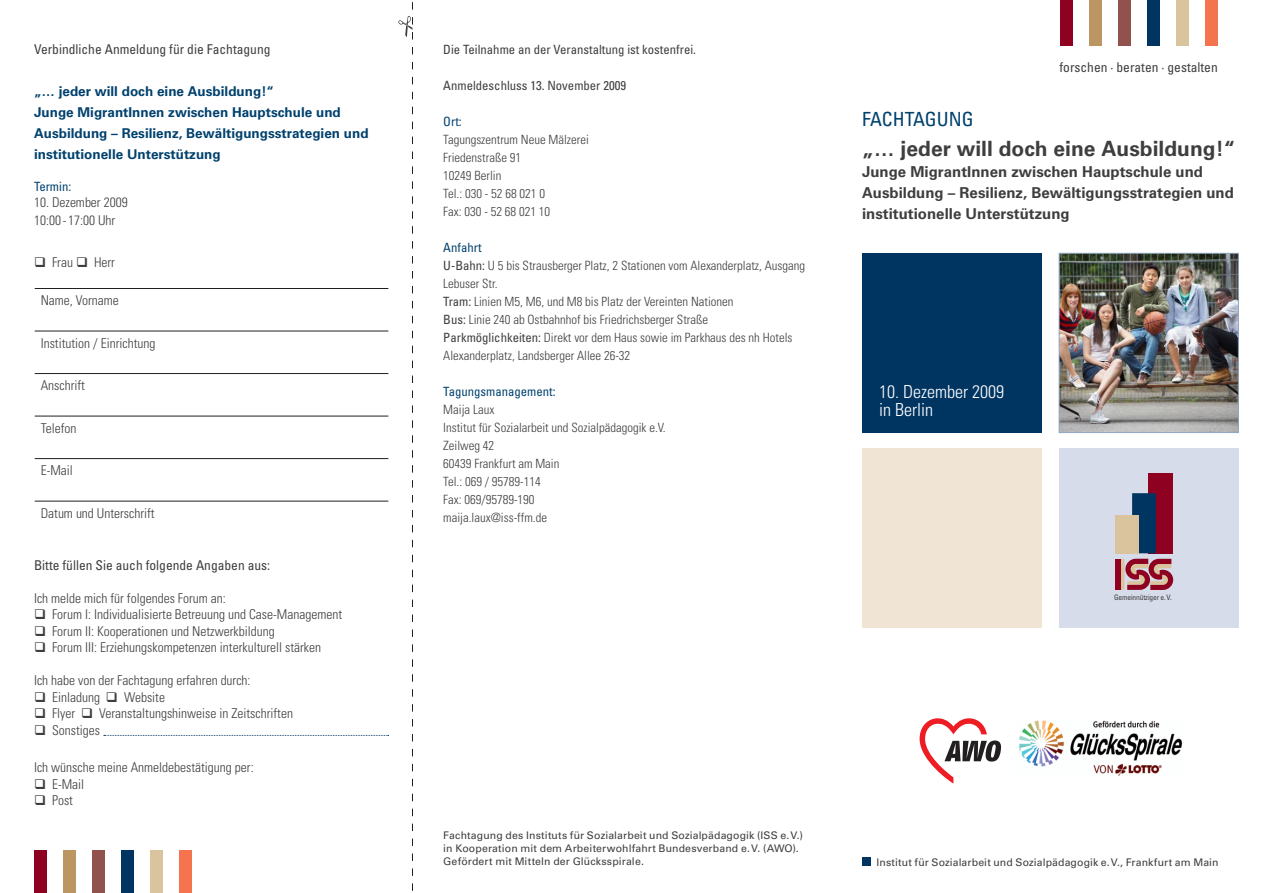
<style>
.page{position:relative;width:1263px;height:893px;background:#fff}
.page>*{position:absolute;margin:0;border:0;box-sizing:border-box;transform-origin:0 0}
.t1{font:700 21px "Univers";color:#3e3e3f}
.t2{font:condensed 19.5px "Univers LT";color:#00416e}
.t3{font:300 condensed 18px "Univers LT";color:#fff}
.t4{font:700 15px/21px "Univers";color:#3e3e3f}
.copy{font:300 condensed 13.5px "Univers LT";color:#3e3e3f}
.t5{font:700 13.5px/21px "Univers";color:#00416e}
.copy-2{font:condensed 13.5px "Univers LT";color:#3e3e3f}
.copy-3{font:300 condensed 12.75px/18px "Univers LT";color:#3e3e3f}
.t6{font:condensed 12.75px "Univers LT";color:#3e3e3f}
.t7{font:condensed 12.75px "Univers LT";color:#00416e}
.t8{font:10.5px/13px "Univers";letter-spacing:.01em;color:#3e3e3f}
.t9{font:condensed 7.5px "Univers LT";letter-spacing:-.02em;color:#3e3e3f}
.s1{font-weight:400}
</style>
<div class="page">
<div style="left:862px;top:253px;width:179px;height:180px;background:#003562"></div>
<div style="left:1059px;top:449px;width:179px;height:179px;background:#d6dce9"></div>
<img style="left:1061px;top:255px;width:175px;height:176px">
<div style="left:1059px;top:253px;width:179px;height:180px;border:1px solid #92a7c4"></div>
<div style="left:1176px;top:0;width:13px;height:46px;background:#d9c49e"></div>
<div style="left:1147px;top:0;width:13px;height:46px;background:#003562"></div>
<div style="left:1118px;top:0;width:13px;height:46px;background:#91514d"></div>
<div style="left:1089px;top:0;width:13px;height:46px;background:#bc9662"></div>
<div style="left:1060px;top:0;width:13px;height:46px;background:#8f0121"></div>
<div style="left:1205px;top:0;width:13px;height:46px;background:#f3744f"></div>
<div style="left:150px;top:850px;width:13px;height:43px;background:#d9c49e"></div>
<div style="left:121px;top:850px;width:13px;height:43px;background:#003562"></div>
<div style="left:92px;top:850px;width:13px;height:43px;background:#91514d"></div>
<div style="left:63px;top:850px;width:13px;height:43px;background:#bc9662"></div>
<div style="left:34px;top:850px;width:13px;height:43px;background:#8f0121"></div>
<div style="left:179px;top:850px;width:13px;height:43px;background:#f3744f"></div>
<hr style="left:35px;top:288px;width:353px;height:1px;background:#231f20">
<hr style="left:35px;top:331px;width:353px;height:1px;background:#231f20">
<hr style="left:35px;top:373px;width:353px;height:1px;background:#231f20">
<hr style="left:35px;top:416px;width:353px;height:1px;background:#231f20">
<hr style="left:35px;top:458px;width:353px;height:1px;background:#231f20">
<hr style="left:35px;top:501px;width:353px;height:1px;background:#231f20">
<div style="left:862px;top:448px;width:180px;height:180px;background:#f0e5d5"></div>
<svg style="left:398px;top:2px;width:15px;height:889px"></svg>
<div style="left:1119px;top:559px;width:5px;height:31px;background:#d9c49e"></div>
<svg style="left:1125px;top:559px;width:48px;height:31px"></svg>
<div style="left:1115px;top:559px;width:6px;height:31px;background:#8f0121"></div>
<div style="left:1148px;top:473px;width:24px;height:80px;background:#8f0121"></div>
<div style="left:1132px;top:493px;width:24px;height:60px;background:#003562"></div>
<div style="left:1115px;top:515px;width:23px;height:38px;background:#d9c49e"></div>
<svg style="left:104px;top:735px;width:285px;height:1px"></svg>
<div style="left:862px;top:857px;width:9px;height:9px;background:#003562"></div>
<svg style="left:919px;top:718px;width:82px;height:66px"></svg>
<img style="left:1019px;top:720px;width:164px;height:56px">
<p class="copy-2" style="left:34px;top:41px;width:238px">Verbindliche Anmeldung für die Fachtagung</p>
<p class="t5" style="left:34px;top:81px;width:242px">„… jeder will doch eine Ausbildung!“</p>
<p class="t5" style="left:34px;top:102px;width:336px">Junge MigrantInnen zwischen Hauptschule und<br>Ausbildung – Resilienz, Bewältigungsstrategien und institutionelle Unterstützung</p>
<p class="t7" style="left:34px;top:178px;width:39px">Termin:</p>
<p class="copy" style="left:34px;top:194px;width:95px">10. Dezember 2009</p>
<p class="copy" style="left:34px;top:212px;width:83px">10:00 - 17:00 Uhr</p>
<p class="copy" style="left:34px;top:254px;width:83px">❑ Frau ❑ Herr</p>
<p class="copy" style="left:41px;top:292px;width:80px">Name, Vorname</p>
<p class="copy" style="left:41px;top:335px;width:116px">Institution / Einrichtung</p>
<p class="copy" style="left:41px;top:377px;width:46px">Anschrift</p>
<p class="copy" style="left:41px;top:420px;width:37px">Telefon</p>
<p class="copy" style="left:41px;top:462px;width:34px">E-Mail</p>
<p class="copy" style="left:41px;top:505px;width:115px">Datum und Unterschrift</p>
<p class="copy-2" style="left:34px;top:557px;width:238px">Bitte füllen Sie auch folgende Angaben aus:</p>
<p class="copy" style="left:34px;top:590px;width:193px">Ich melde mich für folgendes Forum an:</p>
<p class="copy" style="left:34px;top:607px;width:310px">❑ Forum I: Individualisierte Betreuung und Case-Management</p>
<p class="copy" style="left:34px;top:623px;width:242px">❑ Forum II: Kooperationen und Netzwerkbildung</p>
<p class="copy" style="left:34px;top:640px;width:289px">❑ Forum III: Erziehungskompetenzen interkulturell stärken</p>
<p class="copy" style="left:34px;top:673px;width:218px">Ich habe von der Fachtagung erfahren durch:</p>
<p class="copy" style="left:34px;top:689px;width:132px">❑ Einladung ❑ Website</p>
<p class="copy" style="left:34px;top:706px;width:260px">❑ Flyer ❑ Veranstaltungshinweise in Zeitschriften</p>
<p class="copy" style="left:34px;top:722px;width:68px">❑ Sonstiges</p>
<p class="copy" style="left:34px;top:760px;width:221px">Ich wünsche meine Anmeldebestätigung per:</p>
<p class="copy" style="left:34px;top:776px;width:52px">❑ E-Mail</p>
<p class="copy" style="left:34px;top:793px;width:41px">❑ Post</p>
<p class="t6" style="left:443px;top:41px;width:254px">Die Teilnahme an der Veranstaltung ist kostenfrei.</p>
<p class="t6" style="left:443px;top:77px;width:184px">Anmeldeschluss 13. November 2009</p>
<p class="t7" style="left:443px;top:113px;width:20px">Ort:</p>
<p class="copy-3" style="left:443px;top:131px;width:147px">Tagungszentrum Neue Mälzerei</p>
<p class="copy-3" style="left:443px;top:149px;width:79px">Friedenstraße 91</p>
<p class="copy-3" style="left:443px;top:167px;width:60px">10249 Berlin</p>
<p class="copy-3" style="left:443px;top:185px;width:103px">Tel.: 030 - 52 68 021 0</p>
<p class="copy-3" style="left:443px;top:203px;width:108px">Fax: 030 - 52 68 021 10</p>
<p class="t7" style="left:443px;top:239px;width:40px">Anfahrt</p>
<p class="copy-3" style="left:443px;top:257px;width:363px"><span class="s1">U-Bahn:</span> U 5 bis Strausberger Platz, 2 Stationen vom Alexanderplatz, Ausgang<br>Lebuser Str.</p>
<p class="copy-3" style="left:443px;top:293px;width:292px"><span class="s1">Tram:</span> Linien M5, M6, und M8 bis Platz der Vereinten Nationen</p>
<p class="copy-3" style="left:443px;top:311px;width:266px"><span class="s1">Bus:</span> Linie 240 ab Ostbahnhof bis Friedrichsberger Straße</p>
<p class="copy-3" style="left:443px;top:329px;width:351px"><span class="s1">Parkmöglichkeiten:</span> Direkt vor dem Haus sowie im Parkhaus des nh Hotels<br>Alexanderplatz, Landsberger Allee 26-32</p>
<p class="t7" style="left:443px;top:383px;width:114px">Tagungsmanagement:</p>
<p class="copy-3" style="left:443px;top:401px;width:52px">Maija Laux</p>
<p class="copy-3" style="left:443px;top:419px;width:224px">Institut für Sozialarbeit und Sozialpädagogik e.V.</p>
<p class="copy-3" style="left:443px;top:437px;width:52px">Zeilweg 42</p>
<p class="copy-3" style="left:443px;top:455px;width:118px">60439 Frankfurt am Main</p>
<p class="copy-3" style="left:443px;top:473px;width:99px">Tel.: 069 / 95789-114</p>
<p class="copy-3" style="left:443px;top:491px;width:93px">Fax: 069/95789-190</p>
<p class="copy-3" style="left:443px;top:509px;width:105px">maija.laux@iss-ffm.de</p>
<p class="copy-2" style="left:1059px;top:59px;width:160px">forschen · beraten · gestalten</p>
<p class="t2" style="left:862px;top:106px;width:113px">FACHTAGUNG</p>
<p class="t1" style="left:862px;top:136px;width:375px">„… jeder will doch eine Ausbildung!“</p>
<p class="t4" style="left:862px;top:161px;width:373px">Junge MigrantInnen zwischen Hauptschule und<br>Ausbildung – Resilienz, Bewältigungsstrategien und institutionelle Unterstützung</p>
<p class="t3" style="left:879px;top:380px;width:126px">10. Dezember 2009</p>
<p class="t3" style="left:879px;top:398px;width:55px">in Berlin</p>
<p class="t9" style="left:1114px;top:593px;width:59px">Gemeinnütziger e.V.</p>
<p class="t8" style="left:443px;top:829px;width:361px">Fachtagung des Instituts für Sozialarbeit und Sozialpädagogik (ISS e.V.) in Kooperation mit dem Arbeiterwohlfahrt Bundesverband e.V. (AWO).<br>Gefördert mit Mitteln der Glücksspirale.</p>
<p class="t8" style="left:876px;top:855px;width:343px">Institut für Sozialarbeit und Sozialpädagogik e.V., Frankfurt am Main</p>
</div>
